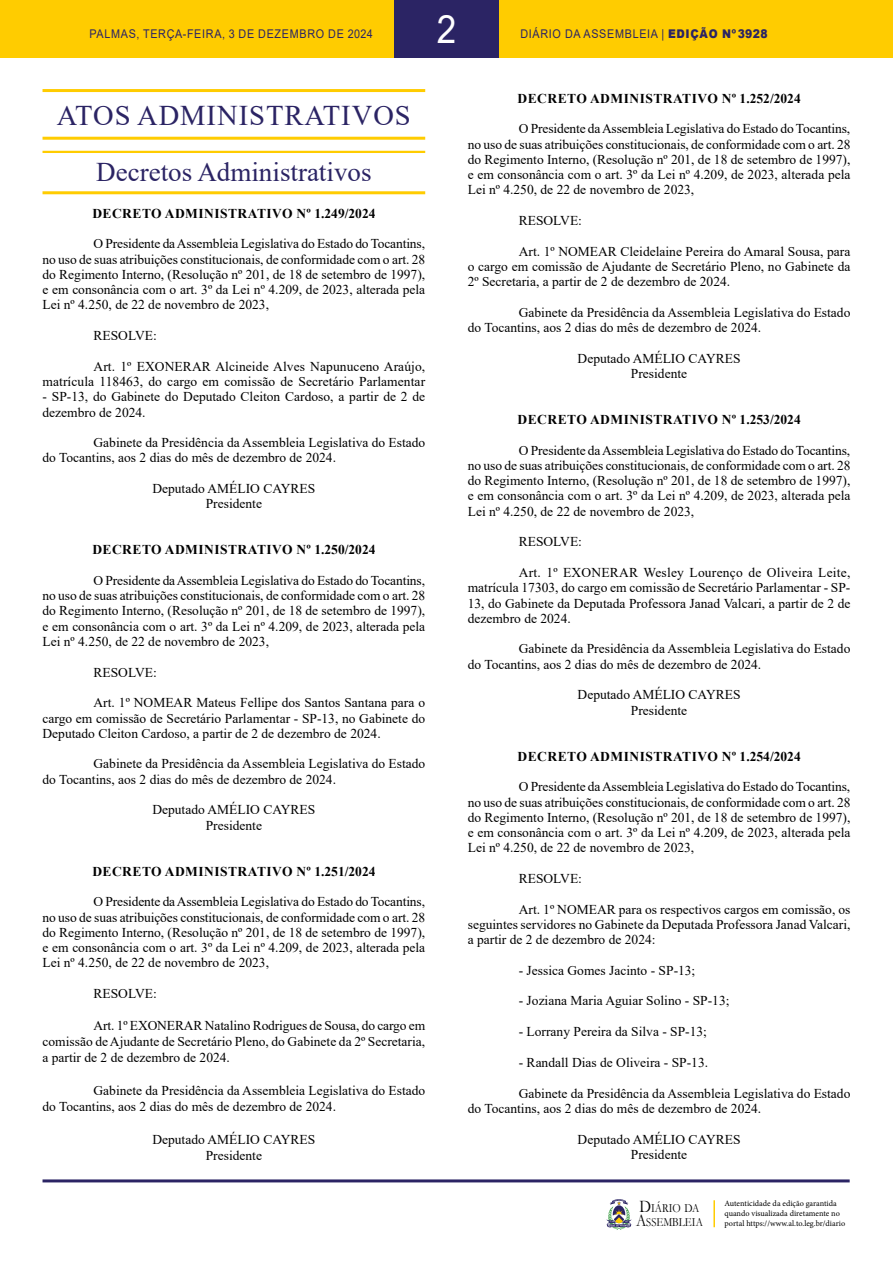
<style>
.page{position:relative;width:893px;height:1263px;background:#fff}
.page>*{position:absolute;margin:0;border:0;box-sizing:border-box;transform-origin:0 0}
.t1{font:39px "Arial";color:#fff;scale:.9 1}
.t2{font:28.5px "Times New Roman";letter-spacing:.035em;color:#2b2464}
.t3{font:27px "Times New Roman";color:#2b2464}
.t4{font:13.5px/15.3px "Times New Roman";color:#000;text-align:justify}
.t5{font:700 13.5px "Times New Roman";letter-spacing:.035em;color:#000}
.t6{font:12.45px/14px "Garamond";color:#000;scale:.85 1}
.t7{font:12px "Arial";letter-spacing:.065em;color:#2b2464;scale:.9 1}
.t8{font:8.25px/9.9px "Minion Pro";color:#000}
.s1{font-weight:900}
.s2{font-size:17.85px}
</style>
<div class="page">
<div style="left:0;top:0;width:893px;height:58px;background:#fc0"></div>
<hr style="left:43px;top:1179px;width:807px;height:3px;background:#2b2464">
<svg style="left:606px;top:1199px;width:26px;height:31px"></svg>
<div style="left:394px;top:0;width:105px;height:58px;background:#2b2464"></div>
<hr style="left:713px;top:1200px;width:2px;height:27px;background:#fc0">
<hr style="left:43px;top:89px;width:382px;height:3px;background:#fc0">
<hr style="left:43px;top:137px;width:382px;height:3px;background:#fc0">
<hr style="left:43px;top:151px;width:382px;height:2px;background:#fc0">
<hr style="left:43px;top:191px;width:382px;height:3px;background:#fc0">
<h1 class="t1" style="left:437px;top:2px;width:23px">2</h1>
<p class="t7" style="left:89px;top:25px;width:316px">PALMAS, TERÇA-FEIRA, 3 DE DEZEMBRO DE 2024</p>
<p class="t7" style="left:520px;top:25px;width:276px">DIÁRIO DA ASSEMBLEIA | <span class="s1">EDIÇÃO Nº3928</span></p>
<h2 class="t2" style="left:57px;top:96px;width:355px">ATOS ADMINISTRATIVOS</h2>
<h3 class="t3" style="left:96px;top:152px;width:277px">Decretos Administrativos</h3>
<p class="t5" style="left:92px;top:203px;width:285px">DECRETO ADMINISTRATIVO Nº 1.249/2024</p>
<p class="t4" style="left:43px;top:236px;width:384px;text-indent:51px">O Presidente da Assembleia Legislativa do Estado do Tocantins, no uso de suas atribuições constitucionais, de conformidade com o art. 28 do Regimento Interno, (Resolução nº 201, de 18 de setembro de 1997), e em consonância com o art. 3º da Lei nº 4.209, de 2023, alterada pela Lei nº 4.250, de 22 de novembro de 2023,</p>
<p class="t4" style="left:94px;top:327px;width:65px">RESOLVE:</p>
<p class="t4" style="left:43px;top:358px;width:384px;text-align:right">Art. 1º EXONERAR Alcineide Alves Napunuceno Araújo, matrícula 118463, do cargo em comissão de Secretário Parlamentar</p>
<p class="t4" style="left:43px;top:389px;width:384px">- SP-13, do Gabinete do Deputado Cleiton Cardoso, a partir de 2 de dezembro de 2024.</p>
<p class="t4" style="left:43px;top:435px;width:384px;text-indent:51px">Gabinete da Presidência da Assembleia Legislativa do Estado do Tocantins, aos 2 dias do mês de dezembro de 2024.</p>
<p class="t4" style="left:152px;top:480px;width:165px;text-align:center">Deputado AMÉLIO CAYRES<br>Presidente</p>
<p class="t5" style="left:92px;top:540px;width:285px">DECRETO ADMINISTRATIVO Nº 1.250/2024</p>
<p class="t4" style="left:43px;top:572px;width:384px;text-indent:51px">O Presidente da Assembleia Legislativa do Estado do Tocantins, no uso de suas atribuições constitucionais, de conformidade com o art. 28 do Regimento Interno, (Resolução nº 201, de 18 de setembro de 1997), e em consonância com o art. 3º da Lei nº 4.209, de 2023, alterada pela Lei nº 4.250, de 22 de novembro de 2023,</p>
<p class="t4" style="left:94px;top:664px;width:65px">RESOLVE:</p>
<p class="t4" style="left:43px;top:695px;width:384px;text-indent:51px">Art. 1º NOMEAR Mateus Fellipe dos Santos Santana para o cargo em comissão de Secretário Parlamentar - SP-13, no Gabinete do Deputado Cleiton Cardoso, a partir de 2 de dezembro de 2024.</p>
<p class="t4" style="left:43px;top:756px;width:384px;text-indent:51px">Gabinete da Presidência da Assembleia Legislativa do Estado do Tocantins, aos 2 dias do mês de dezembro de 2024.</p>
<p class="t4" style="left:152px;top:802px;width:165px;text-align:center">Deputado AMÉLIO CAYRES<br>Presidente</p>
<p class="t5" style="left:92px;top:861px;width:285px">DECRETO ADMINISTRATIVO Nº 1.251/2024</p>
<p class="t4" style="left:43px;top:893px;width:384px;text-indent:51px">O Presidente da Assembleia Legislativa do Estado do Tocantins, no uso de suas atribuições constitucionais, de conformidade com o art. 28 do Regimento Interno, (Resolução nº 201, de 18 de setembro de 1997), e em consonância com o art. 3º da Lei nº 4.209, de 2023, alterada pela Lei nº 4.250, de 22 de novembro de 2023,</p>
<p class="t4" style="left:94px;top:985px;width:65px">RESOLVE:</p>
<p class="t4" style="left:43px;top:1016px;width:384px;line-height:16.4px;text-indent:51px">Art. 1º EXONERAR Natalino Rodrigues de Sousa, do cargo em comissão de Ajudante de Secretário Pleno, do Gabinete da 2º Secretaria, a partir de 2 de dezembro de 2024.</p>
<p class="t4" style="left:43px;top:1082px;width:384px;line-height:16.4px;text-indent:51px">Gabinete da Presidência da Assembleia Legislativa do Estado do Tocantins, aos 2 dias do mês de dezembro de 2024.</p>
<p class="t4" style="left:152px;top:1131px;width:165px;line-height:16.4px;text-align:center">Deputado AMÉLIO CAYRES<br>Presidente</p>
<p class="t5" style="left:518px;top:88px;width:285px">DECRETO ADMINISTRATIVO Nº 1.252/2024</p>
<p class="t4" style="left:468px;top:121px;width:384px;text-indent:51px">O Presidente da Assembleia Legislativa do Estado do Tocantins, no uso de suas atribuições constitucionais, de conformidade com o art. 28 do Regimento Interno, (Resolução nº 201, de 18 de setembro de 1997), e em consonância com o art. 3º da Lei nº 4.209, de 2023, alterada pela Lei nº 4.250, de 22 de novembro de 2023,</p>
<p class="t4" style="left:519px;top:212px;width:65px">RESOLVE:</p>
<p class="t4" style="left:468px;top:243px;width:384px;text-indent:51px">Art. 1º NOMEAR Cleidelaine Pereira do Amaral Sousa, para o cargo em comissão de Ajudante de Secretário Pleno, no Gabinete da 2º Secretaria, a partir de 2 de dezembro de 2024.</p>
<p class="t4" style="left:468px;top:304px;width:384px;text-indent:51px">Gabinete da Presidência da Assembleia Legislativa do Estado do Tocantins, aos 2 dias do mês de dezembro de 2024.</p>
<p class="t4" style="left:578px;top:350px;width:165px;text-align:center">Deputado AMÉLIO CAYRES<br>Presidente</p>
<p class="t5" style="left:518px;top:410px;width:285px">DECRETO ADMINISTRATIVO Nº 1.253/2024</p>
<p class="t4" style="left:468px;top:442px;width:384px;text-indent:51px">O Presidente da Assembleia Legislativa do Estado do Tocantins, no uso de suas atribuições constitucionais, de conformidade com o art. 28 do Regimento Interno, (Resolução nº 201, de 18 de setembro de 1997), e em consonância com o art. 3º da Lei nº 4.209, de 2023, alterada pela Lei nº 4.250, de 22 de novembro de 2023,</p>
<p class="t4" style="left:519px;top:534px;width:65px">RESOLVE:</p>
<p class="t4" style="left:468px;top:564px;width:384px;text-indent:51px">Art. 1º EXONERAR Wesley Lourenço de Oliveira Leite, matrícula 17303, do cargo em comissão de Secretário Parlamentar - SP-13, do Gabinete da Deputada Professora Janad Valcari, a partir de 2 de dezembro de 2024.</p>
<p class="t4" style="left:468px;top:641px;width:384px;text-indent:51px">Gabinete da Presidência da Assembleia Legislativa do Estado do Tocantins, aos 2 dias do mês de dezembro de 2024.</p>
<p class="t4" style="left:578px;top:687px;width:165px;text-align:center">Deputado AMÉLIO CAYRES<br>Presidente</p>
<p class="t5" style="left:518px;top:746px;width:285px">DECRETO ADMINISTRATIVO Nº 1.254/2024</p>
<p class="t4" style="left:468px;top:779px;width:384px;text-indent:51px">O Presidente da Assembleia Legislativa do Estado do Tocantins, no uso de suas atribuições constitucionais, de conformidade com o art. 28 do Regimento Interno, (Resolução nº 201, de 18 de setembro de 1997), e em consonância com o art. 3º da Lei nº 4.209, de 2023, alterada pela Lei nº 4.250, de 22 de novembro de 2023,</p>
<p class="t4" style="left:519px;top:870px;width:65px">RESOLVE:</p>
<p class="t4" style="left:468px;top:901px;width:384px;text-indent:51px">Art. 1º NOMEAR para os respectivos cargos em comissão, os seguintes servidores no Gabinete da Deputada Professora Janad Valcari, a partir de 2 de dezembro de 2024:</p>
<p class="t4" style="left:519px;top:962px;width:178px">- Jessica Gomes Jacinto - SP-13;</p>
<p class="t4" style="left:519px;top:993px;width:212px">- Joziana Maria Aguiar Solino - SP-13;</p>
<p class="t4" style="left:519px;top:1023px;width:190px">- Lorrany Pereira da Silva - SP-13;</p>
<p class="t4" style="left:519px;top:1054px;width:191px">- Randall Dias de Oliveira - SP-13.</p>
<p class="t4" style="left:468px;top:1085px;width:384px;text-indent:51px">Gabinete da Presidência da Assembleia Legislativa do Estado do Tocantins, aos 2 dias do mês de dezembro de 2024.</p>
<p class="t4" style="left:578px;top:1131px;width:165px;text-align:center">Deputado AMÉLIO CAYRES<br>Presidente</p>
<p class="t6" style="left:636px;top:1201px;width:80px"><span class="s2">D</span>IÁRIO DA<br><span class="s2">A</span>SSEMBLEIA</p>
<p class="t8" style="left:724px;top:1199px;width:122px">Autenticidade da edição garantida quando visualizada diretamente no portal https://www.al.to.leg.br/diario</p>
</div>
